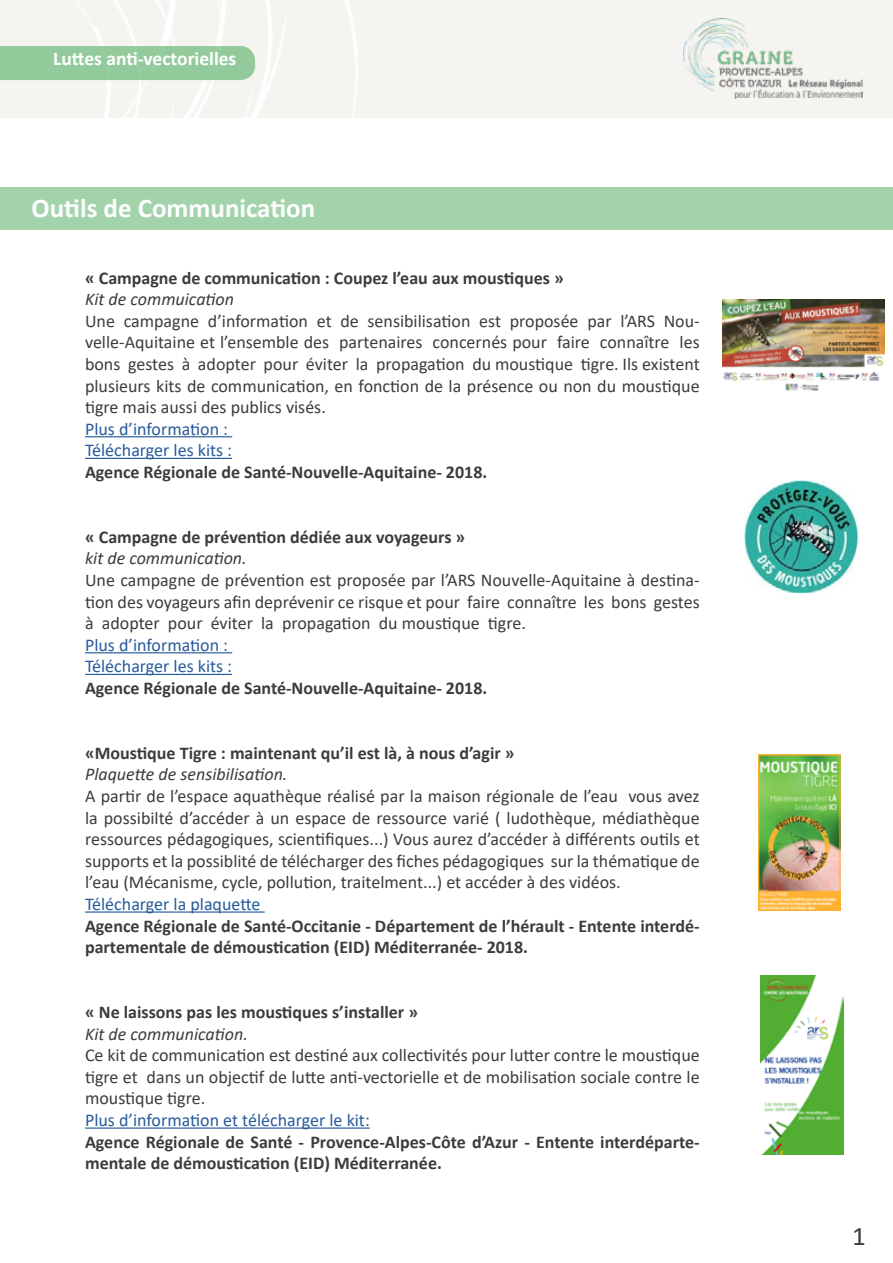
<style>
.page{position:relative;width:893px;height:1263px;background:#fff}
.page>*{position:absolute;margin:0;border:0;box-sizing:border-box;transform-origin:0 0}
.t1{font:700 27px "Calibri";color:#fff}
.t2{font:27px "Calibri";color:#3c3c3b}
.t3{font:700 19.5px "Calibri";color:#fff}
.t4{font:18px/21.6px "Calibri";color:#3c3c3b;text-align:justify}
.t5{font:700 18px/21.6px "Calibri";color:#3c3c3b}
.t6{font:18px/21.6px "Calibri";color:#3d3d3c;text-align:justify}
.t7{font:18px/21.6px "Calibri";color:#275b9b}
.t8{font:italic 18px "Calibri";color:#3c3c3b}
</style>
<div class="page">
<div style="left:0;top:0;width:893px;height:117px;background:#f6f4f1"></div>
<img style="left:76px;top:0;width:281px;height:117px">
<div style="left:0;top:46px;width:255px;height:34px;background:#93ca9b"></div>
<img style="left:684px;top:18px;width:179px;height:81px">
<div style="left:0;top:187px;width:893px;height:43px;background:#a2d3aa"></div>
<hr style="left:85px;top:436px;width:147px;height:1px;background:#275b9b">
<hr style="left:85px;top:458px;width:147px;height:1px;background:#275b9b">
<hr style="left:85px;top:652px;width:147px;height:1px;background:#275b9b">
<hr style="left:85px;top:674px;width:147px;height:1px;background:#275b9b">
<hr style="left:85px;top:911px;width:180px;height:2px;background:#275b9b">
<hr style="left:85px;top:1127px;width:285px;height:2px;background:#275b9b">
<img style="left:723px;top:300px;width:162px;height:91px">
<img style="left:744px;top:480px;width:115px;height:114px">
<img style="left:758px;top:755px;width:82px;height:155px">
<img style="left:760px;top:976px;width:84px;height:178px">
<p class="t3" style="left:53px;top:45px;width:185px">Luttes anti-vectorielles</p>
<h1 class="t1" style="left:32px;top:189px;width:285px">Outils de Communication</h1>
<p class="t5" style="left:85px;top:266px;width:480px">« Campagne de communication : Coupez l’eau aux moustiques »</p>
<p class="t8" style="left:85px;top:287px;width:151px">Kit de commuication</p>
<p class="t6" style="left:85px;top:309px;width:616px">Une campagne d’information et de sensibilisation est proposée par l’ARS Nou&shy;velle-Aquitaine et l’ensemble des partenaires concernés pour faire connaître les bons gestes à adopter pour éviter la propagation du moustique tigre. Ils existent plusieurs kits de communication, en fonction de la présence ou non du moustique tigre mais aussi des publics visés.</p>
<p class="t7" style="left:85px;top:417px;width:149px">Plus d’information :<br>Télécharger les kits :</p>
<p class="t5" style="left:85px;top:461px;width:404px">Agence Régionale de Santé-Nouvelle-Aquitaine- 2018.</p>
<p class="t5" style="left:85px;top:526px;width:382px">« Campagne de prévention dédiée aux voyageurs »</p>
<p class="t8" style="left:85px;top:546px;width:163px">kit de communication.</p>
<p class="t4" style="left:85px;top:569px;width:616px">Une campagne de prévention est proposée par l’ARS Nouvelle-Aquitaine à destina&shy;tion des voyageurs afin deprévenir ce risque et pour faire connaître les bons gestes à adopter pour éviter la propagation du moustique tigre.</p>
<p class="t7" style="left:85px;top:633px;width:149px">Plus d’information :<br>Télécharger les kits :</p>
<p class="t5" style="left:85px;top:677px;width:404px">Agence Régionale de Santé-Nouvelle-Aquitaine- 2018.</p>
<p class="t5" style="left:85px;top:742px;width:431px">«Moustique Tigre : maintenant qu’il est là, à nous d’agir »</p>
<p class="t8" style="left:85px;top:762px;width:204px">Plaquette de sensibilisation.</p>
<p class="t4" style="left:85px;top:785px;width:616px">A partir de l’espace aquathèque réalisé par la maison régionale de l’eau vous avez la possibilté d’accéder à un espace de ressource varié ( ludothèque, médiathèque ressources pédagogiques, scientifiques...) Vous aurez d’accéder à différents outils et supports et la possiblité de télécharger des fiches pédagogiques sur la thématique de l’eau (Mécanisme, cycle, pollution, traitelment...) et accéder à des vidéos.</p>
<p class="t7" style="left:85px;top:893px;width:177px">Télécharger la plaquette</p>
<p class="t5" style="left:85px;top:914px;width:616px">Agence Régionale de Santé-Occitanie - Département de l’hérault - Entente interdé&shy;partementale de démoustication (EID) Méditerranée- 2018.</p>
<p class="t5" style="left:85px;top:1001px;width:335px">« Ne laissons pas les moustiques s’installer »</p>
<p class="t8" style="left:85px;top:1021px;width:164px">Kit de communication.</p>
<p class="t4" style="left:85px;top:1044px;width:616px">Ce kit de communication est destiné aux collectivités pour lutter contre le moustique tigre et dans un objectif de lutte anti-vectorielle et de mobilisation sociale contre le moustique tigre.</p>
<p class="t7" style="left:85px;top:1109px;width:286px">Plus d’information et télécharger le kit:</p>
<p class="t5" style="left:85px;top:1130px;width:616px">Agence Régionale de Santé - Provence-Alpes-Côte d’Azur - Entente interdéparte&shy;mentale de démoustication (EID) Méditerranée.</p>
<h1 class="t2" style="left:852px;top:1217px;width:15px">1</h1>
</div>
